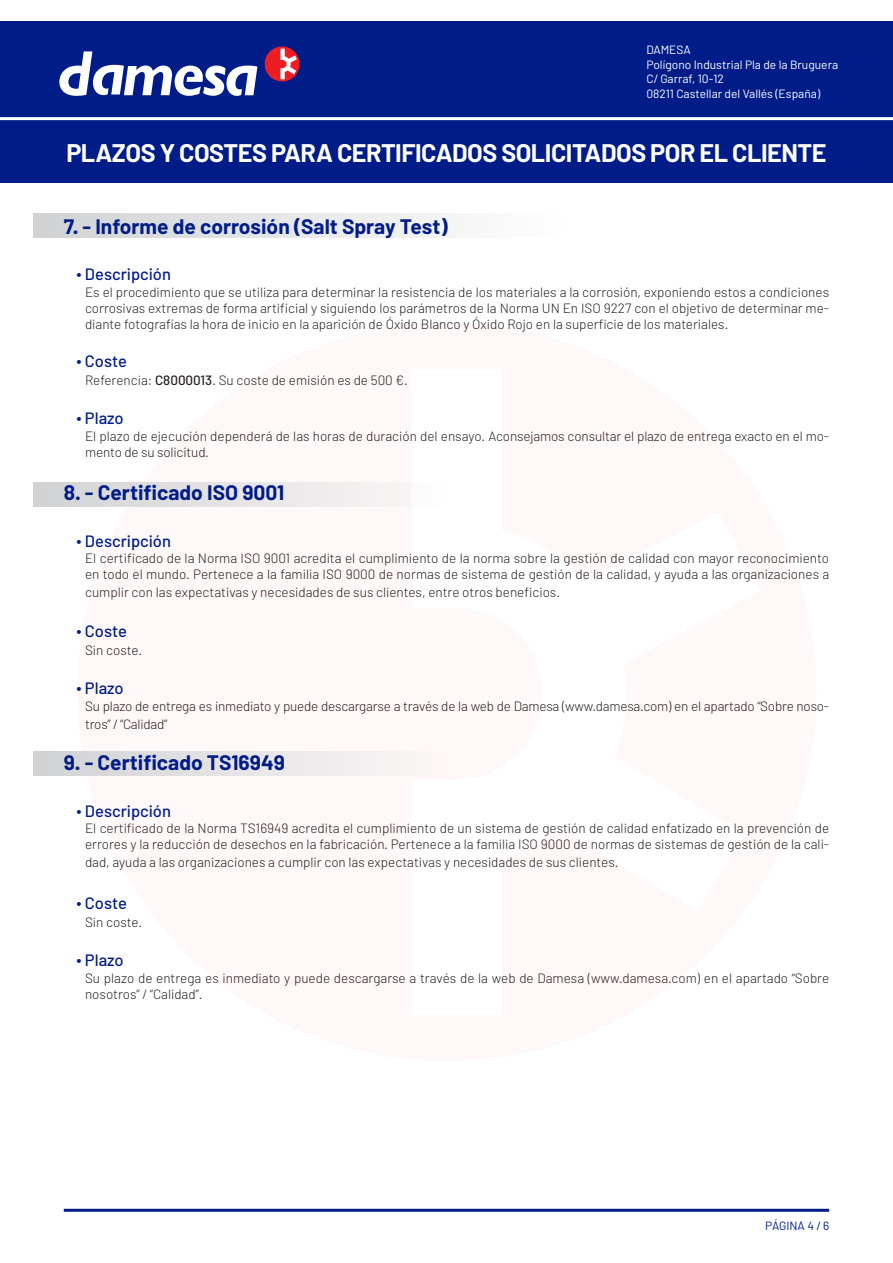
<style>
.page{position:relative;width:893px;height:1263px;background:#fff}
.page>*{position:absolute;margin:0;border:0;box-sizing:border-box;transform-origin:0 0}
.t1{font:700 25.5px "Barlow";letter-spacing:-.02em;color:#fff}
.t2{font:700 21px "Barlow";color:#001c88}
.t3{font:500 16.5px "Barlow";color:#001c88}
.t4{font:300 13.5px/16.2px "Barlow";color:#231f20}
.t5{font:12px "Barlow";color:#fff}
.t6{font:12px "Barlow";color:#001c88}
.s1{font-weight:500}
</style>
<div class="page">
<div style="left:0;top:21px;width:893px;height:161px;background:#001c88"></div>
<svg style="left:59px;top:46px;width:241px;height:50px"></svg>
<hr style="left:0;top:117px;width:893px;height:3px;background:#fff">
<div style="left:33px;top:214px;width:529px;height:24px;background:linear-gradient(to right,#d1d2d4,#fefefe)"></div>
<div style="left:33px;top:482px;width:412px;height:24px;background:linear-gradient(to right,#d0d1d3,#fdf9f9)"></div>
<div style="left:33px;top:751px;width:413px;height:24px;background:linear-gradient(to right,#d1d2d4,#fdf7f7)"></div>
<hr style="left:64px;top:1209px;width:765px;height:3px;background:#001c88">
<p class="t5" style="left:646px;top:43px;width:46px">DAMESA</p>
<p class="t5" style="left:646px;top:57px;width:193px">Polígono Industrial Pla de la Bruguera</p>
<p class="t5" style="left:646px;top:71px;width:79px">C/ Garraf, 10-12</p>
<p class="t5" style="left:646px;top:86px;width:175px">08211 Castellar del Vallés (España)</p>
<p class="t1" style="left:66px;top:137px;width:762px">PLAZOS Y COSTES PARA CERTIFICADOS SOLICITADOS POR EL CLIENTE</p>
<p class="t2" style="left:64px;top:213px;width:385px">7. - Informe de corrosión (Salt Spray Test)</p>
<p class="t3" style="left:77px;top:264px;width:96px">∙ Descripción</p>
<p class="t4" style="left:85px;top:283px;width:746px;text-align:justify">Es el procedimiento que se utiliza para determinar la resistencia de los materiales a la corrosión, exponiendo estos a condiciones corrosivas extremas de forma artificial y siguiendo los parámetros de la Norma UN En ISO 9227 con el objetivo de determinar me&shy;diante fotografías la hora de inicio en la aparición de Óxido Blanco y Óxido Rojo en la superficie de los materiales.</p>
<p class="t3" style="left:77px;top:351px;width:52px">∙ Coste</p>
<p class="t4" style="left:85px;top:371px;width:324px">Referencia: <span class="s1">C8000013</span>. Su coste de emisión es de 500 €.</p>
<p class="t3" style="left:77px;top:408px;width:49px">∙ Plazo</p>
<p class="t4" style="left:85px;top:427px;width:746px">El plazo de ejecución dependerá de las horas de duración del ensayo. Aconsejamos consultar el plazo de entrega exacto en el mo&shy;mento de su solicitud.</p>
<p class="t2" style="left:64px;top:479px;width:222px">8. - Certificado ISO 9001</p>
<p class="t3" style="left:77px;top:531px;width:96px">∙ Descripción</p>
<p class="t4" style="left:85px;top:550px;width:746px">El certificado de la Norma ISO 9001 acredita el cumplimiento de la norma sobre la gestión de calidad con mayor reconocimiento en todo el mundo. Pertenece a la familia ISO 9000 de normas de sistema de gestión de la calidad, y ayuda a las organizaciones a</p>
<p class="t4" style="left:85px;top:584px;width:477px">cumplir con las expectativas y necesidades de sus clientes, entre otros beneficios.</p>
<p class="t3" style="left:77px;top:621px;width:52px">∙ Coste</p>
<p class="t4" style="left:85px;top:641px;width:58px">Sin coste.</p>
<p class="t3" style="left:77px;top:678px;width:49px">∙ Plazo</p>
<p class="t4" style="left:85px;top:696px;width:746px;line-height:18px">Su plazo de entrega es inmediato y puede descargarse a través de la web de Damesa (www.damesa.com) en el apartado “Sobre noso&shy;tros” / “Calidad”</p>
<p class="t2" style="left:64px;top:749px;width:223px">9. - Certificado TS16949</p>
<p class="t3" style="left:77px;top:801px;width:96px">∙ Descripción</p>
<p class="t4" style="left:85px;top:820px;width:746px">El certificado de la Norma TS16949 acredita el cumplimiento de un sistema de gestión de calidad enfatizado en la prevención de errores y la reducción de desechos en la fabricación. Pertenece a la familia ISO 9000 de normas de sistemas de gestión de la cali-</p>
<p class="t4" style="left:85px;top:854px;width:535px">dad, ayuda a las organizaciones a cumplir con las expectativas y necesidades de sus clientes.</p>
<p class="t3" style="left:77px;top:892px;width:52px">∙ Coste</p>
<p class="t4" style="left:85px;top:913px;width:58px">Sin coste.</p>
<p class="t3" style="left:77px;top:950px;width:49px">∙ Plazo</p>
<p class="t4" style="left:85px;top:969px;width:746px">Su plazo de entrega es inmediato y puede descargarse a través de la web de Damesa (www.damesa.com) en el apartado “Sobre nosotros” / “Calidad”.</p>
<p class="t6" style="left:765px;top:1218px;width:65px">PÁGINA 4 / 6</p>
</div>
